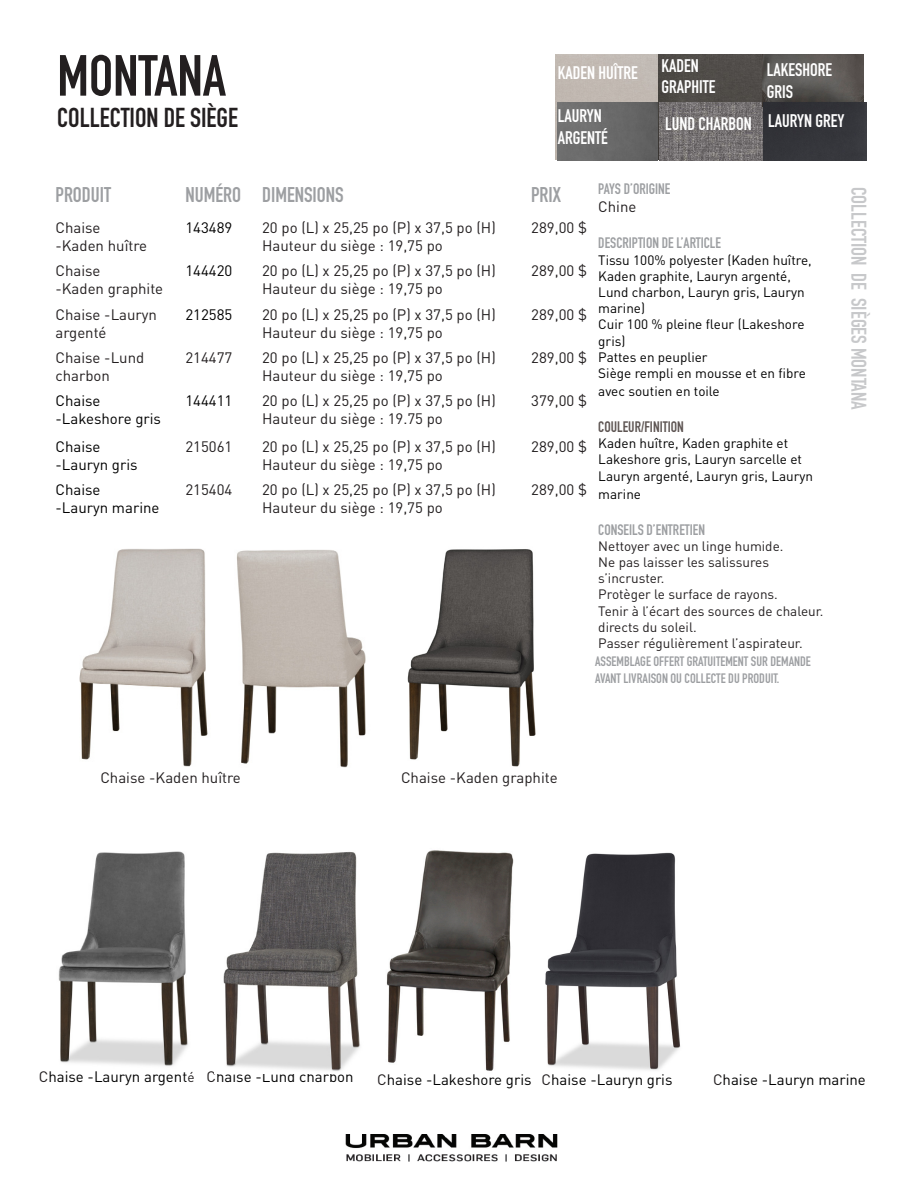
<style>
.page{position:relative;width:918px;height:1188px;background:#fff}
.page>*{position:absolute;margin:0;border:0;box-sizing:border-box;transform-origin:0 0}
.t1{font:57px "DIN Engschrift Std";color:#231f20}
.t2{font:27px "DIN Engschrift Std";color:#231f20}
.t3{font:21px "DIN Engschrift Std";color:#9d9fa2}
.t4{font:21px "DIN Engschrift Std";color:#c7c8ca}
.t5{font:18px/21.6px "DIN Engschrift Std";color:#fff}
.t6{font:15px/18px "DINOT";color:#231f20}
.t7{font:15px "DINOT";color:#000}
.t8{font:15px "DIN Engschrift Std";color:#9d9fa2}
.t9{font:15px "DIN Engschrift Std";color:#5e5553}
.t10{font:13.5px/16.2px "DINOT";color:#000}
.t11{font:13.5px/16.2px "DINOT";color:#231f20}
.t12{font:13.5px/16.2px "DIN Engschrift Std";color:#9d9fa2}
.s1{color:#231f20}
.s2{font-size:13.5px;color:#231f20}
</style>
<div class="page">
<img style="left:345px;top:1134px;width:213px;height:28px">
<img style="left:237px;top:550px;width:129px;height:218px">
<img style="left:79px;top:548px;width:129px;height:219px">
<img style="left:407px;top:549px;width:129px;height:218px">
<img style="left:223px;top:851px;width:137px;height:220px">
<img style="left:58px;top:851px;width:130px;height:215px">
<img style="left:386px;top:850px;width:128px;height:221px">
<img style="left:545px;top:852px;width:136px;height:219px">
<img style="left:556px;top:54px;width:206px;height:106px">
<img style="left:558px;top:103px;width:100px;height:57px">
<img style="left:660px;top:103px;width:207px;height:58px">
<img style="left:762px;top:54px;width:102px;height:53px">
<p class="t1" style="left:57px;top:42px;width:170px">MONTANA</p>
<p class="t2" style="left:57px;top:102px;width:182px">COLLECTION DE SIÈGE</p>
<p class="t5" style="left:558px;top:63px;width:81px">KADEN HUÎTRE</p>
<p class="t5" style="left:558px;top:105px;width:45px">LAURYN</p>
<p class="t5" style="left:558px;top:127px;width:51px">ARGENTÉ</p>
<p class="t5" style="left:662px;top:55px;width:39px">KADEN</p>
<p class="t5" style="left:662px;top:76px;width:55px">GRAPHITE</p>
<p class="t5" style="left:665px;top:113px;width:88px">LUND CHARBON</p>
<p class="t5" style="left:767px;top:59px;width:67px">LAKESHORE<br>GRIS</p>
<p class="t5" style="left:768px;top:110px;width:78px">LAURYN GREY</p>
<p class="t3" style="left:56px;top:183px;width:57px">PRODUIT</p>
<p class="t3" style="left:185px;top:183px;width:57px">NUMÉRO</p>
<p class="t3" style="left:262px;top:183px;width:83px">DIMENSIONS</p>
<p class="t3" style="left:531px;top:183px;width:31px">PRIX</p>
<p class="t6" style="left:56px;top:218px;width:47px">Chaise</p>
<p class="t6" style="left:56px;top:236px;width:93px">-Kaden huître</p>
<p class="t7" style="left:185px;top:217px;width:48px">143489</p>
<p class="t6" style="left:262px;top:218px;width:235px">20 po (L) x 25,25 po (P) x 37,5 po (H)<br>Hauteur du siège : 19,75 po</p>
<p class="t6" style="left:531px;top:218px;width:57px">289,00 $</p>
<p class="t6" style="left:56px;top:261px;width:47px">Chaise</p>
<p class="t6" style="left:56px;top:279px;width:109px">-Kaden graphite</p>
<p class="t7" style="left:185px;top:260px;width:48px">144420</p>
<p class="t6" style="left:262px;top:261px;width:235px">20 po (L) x 25,25 po (P) x 37,5 po (H)<br>Hauteur du siège : 19,75 po</p>
<p class="t6" style="left:531px;top:261px;width:57px">289,00 $</p>
<p class="t6" style="left:56px;top:305px;width:103px">Chaise -Lauryn argenté</p>
<p class="t7" style="left:185px;top:304px;width:48px">212585</p>
<p class="t6" style="left:262px;top:305px;width:235px">20 po (L) x 25,25 po (P) x 37,5 po (H)<br>Hauteur du siège : 19,75 po</p>
<p class="t6" style="left:531px;top:305px;width:57px">289,00 $</p>
<p class="t6" style="left:56px;top:348px;width:90px">Chaise -Lund charbon</p>
<p class="t6" style="left:185px;top:348px;width:48px">214477</p>
<p class="t6" style="left:262px;top:348px;width:235px">20 po (L) x 25,25 po (P) x 37,5 po (H)<br>Hauteur du siège : 19,75 po</p>
<p class="t6" style="left:531px;top:348px;width:57px">289,00 $</p>
<p class="t7" style="left:56px;top:391px;width:47px">Chaise</p>
<p class="t7" style="left:56px;top:409px;width:107px">-Lakeshore gris</p>
<p class="t7" style="left:185px;top:391px;width:48px">144411</p>
<p class="t6" style="left:262px;top:391px;width:235px">20 po (L) x 25,25 po (P) x 37,5 po (H)</p>
<p class="t6" style="left:262px;top:409px;width:182px">Hauteur du siège : 19.75 po</p>
<p class="t6" style="left:531px;top:391px;width:57px">379,00 $</p>
<p class="t7" style="left:56px;top:436px;width:47px">Chaise</p>
<p class="t7" style="left:56px;top:454px;width:84px">-Lauryn gris</p>
<p class="t7" style="left:56px;top:479px;width:47px">Chaise</p>
<p class="t7" style="left:56px;top:497px;width:106px">-Lauryn marine</p>
<p class="t6" style="left:185px;top:437px;width:48px">215061</p>
<p class="t6" style="left:262px;top:437px;width:235px">20 po (L) x 25,25 po (P) x 37,5 po (H)<br>Hauteur du siège : 19,75 po</p>
<p class="t6" style="left:531px;top:437px;width:57px">289,00 $</p>
<p class="t6" style="left:185px;top:480px;width:48px">215404</p>
<p class="t6" style="left:262px;top:480px;width:235px">20 po (L) x 25,25 po (P) x 37,5 po (H)<br>Hauteur du siège : 19,75 po</p>
<p class="t6" style="left:531px;top:480px;width:57px">289,00 $</p>
<p class="t8" style="left:598px;top:180px;width:74px">PAYS D’ORIGINE</p>
<p class="t6" style="left:598px;top:197px;width:40px">Chine</p>
<p class="t8" style="left:598px;top:234px;width:124px">DESCRIPTION DE L’ARTICLE</p>
<p class="t10" style="left:598px;top:251px;width:215px">Tissu 100% polyester (Kaden huître,<br>Kaden graphite, Lauryn argenté,<br>Lund charbon, Lauryn gris, Lauryn marine)</p>
<p class="t10" style="left:598px;top:316px;width:208px">Cuir 100 % pleine fleur (Lakeshore gris)</p>
<p class="t10" style="left:598px;top:348px;width:111px">Pattes en peuplier</p>
<p class="t10" style="left:598px;top:364px;width:209px;line-height:18px">Siège rempli en mousse et en fibre avec soutien en toile</p>
<p class="t9" style="left:598px;top:418px;width:87px">COULEUR/FINITION</p>
<p class="t10" style="left:598px;top:435px;width:216px">Kaden huître, Kaden graphite et<br>Lakeshore gris, Lauryn sarcelle et<br>Lauryn argenté, Lauryn gris, Lauryn</p>
<p class="t10" style="left:598px;top:485px;width:44px">marine</p>
<p class="t8" style="left:598px;top:521px;width:108px">CONSEILS D’ENTRETIEN</p>
<p class="t11" style="left:598px;top:537px;width:187px">Nettoyer avec un linge humide.</p>
<p class="t11" style="left:598px;top:553px;width:172px">Ne pas laisser les salissures s’incruster.</p>
<p class="t11" style="left:598px;top:586px;width:181px">Protèger le surface de rayons.</p>
<p class="t11" style="left:598px;top:602px;width:227px">Tenir à l’écart des sources de chaleur. directs du soleil.</p>
<p class="t11" style="left:598px;top:634px;width:206px">Passer régulièrement l’aspirateur.</p>
<p class="t12" style="left:595px;top:654px;width:217px">ASSEMBLAGE OFFERT GRATUITEMENT SUR DEMANDE<br>AVANT LIVRAISON OU COLLECTE DU PRODUIT.</p>
<p class="t4" style="left:871px;top:187px;width:225px;rotate:90deg">COLLECTION DE SIÈGES MONTANA</p>
<p class="t6" style="left:100px;top:768px;width:142px">Chaise -Kaden huître</p>
<p class="t6" style="left:401px;top:768px;width:158px">Chaise -Kaden graphite</p>
<p class="t7" style="left:39px;top:1067px;width:157px"><span class="s1">C</span>haise -Lauryn argent<span class="s2">é</span></p>
<p class="t7" style="left:207px;top:1067px;width:149px"><span class="s1">C</span>haise -Lund charbon</p>
<p class="t7" style="left:542px;top:1069px;width:132px"><span class="s1">C</span>haise -Lauryn gris</p>
<p class="t7" style="left:713px;top:1069px;width:154px"><span class="s1">C</span>haise -Lauryn marine</p>
<p class="t7" style="left:377px;top:1069px;width:156px"><span class="s1">C</span>haise -Lakeshore gris</p>
</div>
